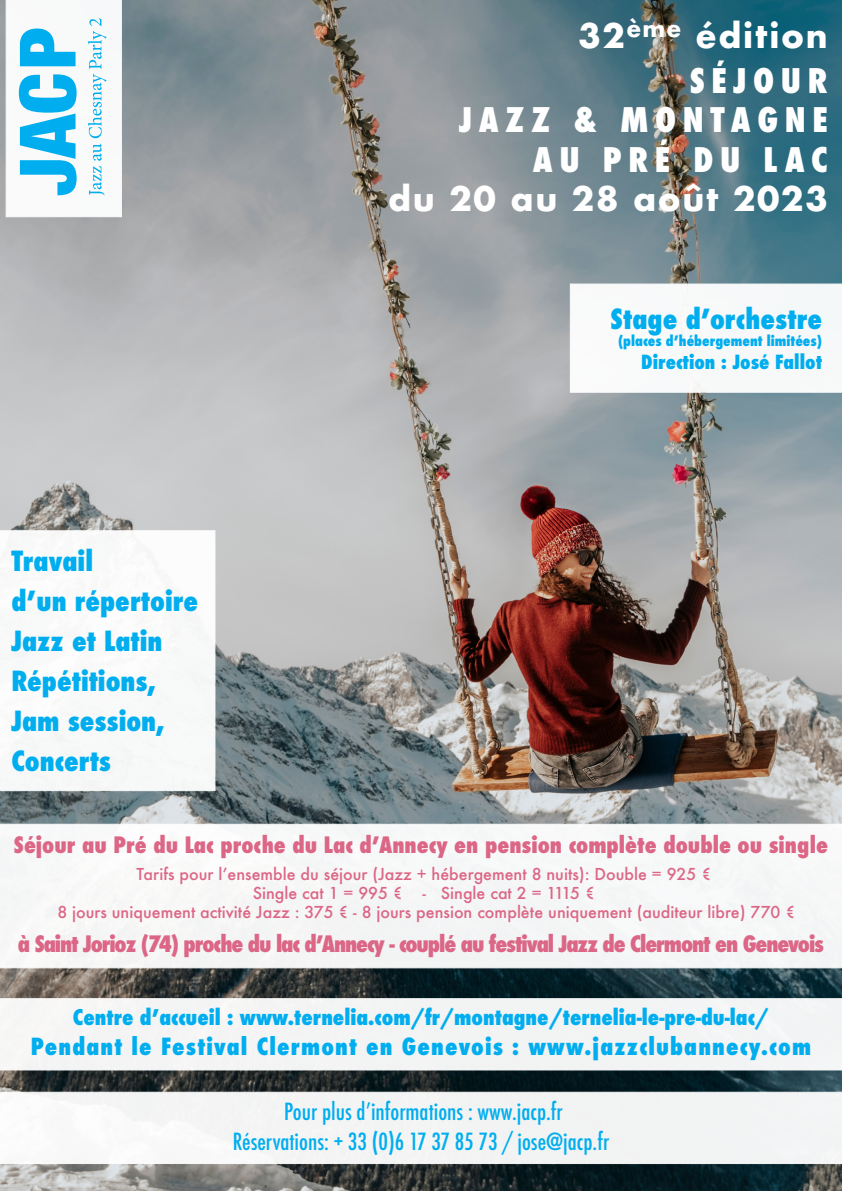
<style>
.page{position:relative;width:842px;height:1191px;background:#fff}
.page>*{position:absolute;margin:0;border:0;box-sizing:border-box;transform-origin:0 0}
.t1{font:800 condensed 33px "Futura";letter-spacing:.2em;color:#fff}
.t2{font:700 33px "Futura";letter-spacing:.05em;color:#fff}
.t3{font:800 condensed 27px "Futura";color:#00aeef}
.t4{font:500 condensed 23px "Futura";color:#00aeef}
.t5{font:800 condensed 23px "Futura";letter-spacing:.05em;color:#00aeef}
.t6{font:800 condensed 22px "Futura";letter-spacing:-.04em;color:#dc6686}
.t7{font:800 condensed 22px "Futura";color:#dc6686}
.t8{font:800 condensed 21px "Futura";color:#00aeef}
.t9{font:800 condensed 19px "Futura";color:#00aeef}
.t10{font:500 16px "Futura";color:#dc6686}
.t11{font:800 condensed 14px "Futura";color:#00aeef}
</style>
<div class="page">
<img style="left:0;top:0;width:842px;height:1191px">
<svg style="left:0;top:1091px;width:842px;height:73px;fill:#f3f4f4"></svg>
<div style="left:0;top:998px;width:842px;height:72px;background:#f3f3f4"></div>
<div style="left:0;top:823px;width:842px;height:145px;background:#f6f7f7"></div>
<svg style="left:570px;top:283px;width:272px;height:110px"></svg>
<svg style="left:0;top:530px;width:215px;height:261px"></svg>
<svg style="left:6px;top:0;width:116px;height:217px"></svg>
<p class="t2" style="left:578px;top:12px;width:251px">32<sup>ème</sup> édition</p>
<p class="t1" style="left:690px;top:58px;width:140px">SÉJOUR</p>
<p class="t1" style="left:459px;top:97px;width:370px">JAZZ &amp; MONTAGNE</p>
<p class="t1" style="left:533px;top:137px;width:296px">AU PRÉ DU LAC</p>
<p class="t2" style="left:388px;top:175px;width:441px">du 20 au 28 août 2023</p>
<p class="t3" style="left:11px;top:542px;width:83px">Travail</p>
<p class="t3" style="left:11px;top:582px;width:188px">d’un répertoire</p>
<p class="t3" style="left:11px;top:622px;width:153px">Jazz et Latin</p>
<p class="t3" style="left:11px;top:662px;width:146px">Répétitions,</p>
<p class="t3" style="left:11px;top:702px;width:155px">Jam session,</p>
<p class="t3" style="left:11px;top:742px;width:101px">Concerts</p>
<p class="t3" style="left:610px;top:301px;width:213px">Stage d’orchestre</p>
<p class="t11" style="left:618px;top:331px;width:206px">(places d’hébergement limitées)</p>
<p class="t9" style="left:641px;top:349px;width:182px">Direction : José Fallot</p>
<p class="t7" style="left:14px;top:829px;width:815px">Séjour au Pré du Lac proche du Lac d’Annecy en pension complète double ou single</p>
<p class="t10" style="left:136px;top:862px;width:576px">Tarifs pour l’ensemble du séjour (Jazz + hébergement 8 nuits): Double = 925 €</p>
<p class="t10" style="left:253px;top:881px;width:344px">Single cat 1 = 995 € - Single cat 2 = 1115 €</p>
<p class="t10" style="left:57px;top:901px;width:739px">8 jours uniquement activité Jazz : 375 € - 8 jours pension complète uniquement (auditeur libre) 770 €</p>
<p class="t6" style="left:18px;top:928px;width:807px">à Saint Jorioz (74) proche du lac d’Annecy - couplé au festival Jazz de Clermont en Genevois</p>
<p class="t8" style="left:73px;top:1002px;width:697px">Centre d’accueil : www.ternelia.com/fr/montagne/ternelia-le-pre-du-lac/</p>
<p class="t5" style="left:31px;top:1030px;width:782px">Pendant le Festival Clermont en Genevois : www.jazzclubannecy.com</p>
<p class="t4" style="left:284px;top:1096px;width:280px">Pour plus d’informations : www.jacp.fr</p>
<p class="t4" style="left:233px;top:1126px;width:378px">Réservations: + 33 (0)6 17 37 85 73 / jose@jacp.fr</p>
</div>
